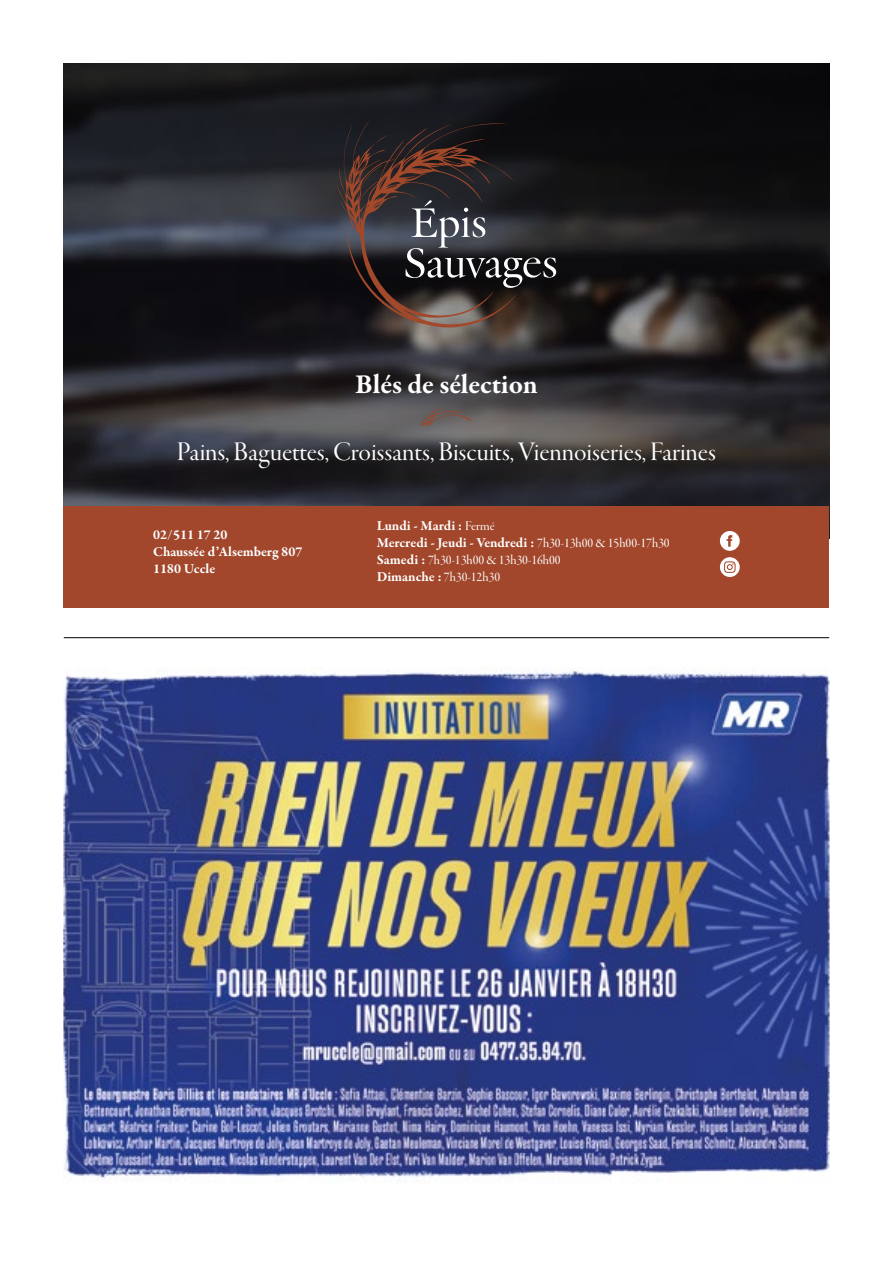
<style>
.page{position:relative;width:893px;height:1263px;background:#fff}
.page>*{position:absolute;margin:0;border:0;box-sizing:border-box;transform-origin:0 0}
.t1{font:27.75px "Garamond Premr Pro Disp";color:#fff}
.t2{font:700 27.75px "Garamond Premr Pro";color:#fff}
.t3{font:700 13.95px/16.8px "Garamond Premr Pro";color:#fff}
.t4{font:13.95px/16.8px "Garamond Premr Pro Disp";color:#fff}
.s1{font-family:"Garamond Premr Pro Disp";font-weight:400}
.s2{font-family:"Garamond Premr Pro";font-weight:700}
</style>
<div class="page">
<hr style="left:0;top:0;width:1px;height:1263px;background:#004840">
<img style="left:64px;top:64px;width:765px;height:442px">
<svg style="left:337px;top:121px;width:219px;height:211px;background:#372f2f"></svg>
<div style="left:64px;top:506px;width:765px;height:102px;background:#a2472c"></div>
<svg style="left:422px;top:407px;width:50px;height:19px"></svg>
<svg style="left:720px;top:557px;width:20px;height:20px"></svg>
<svg style="left:720px;top:531px;width:20px;height:20px"></svg>
<svg style="left:64px;top:64px;width:6px;height:7px"></svg>
<img style="left:64px;top:669px;width:765px;height:514px">
<hr style="left:64px;top:637px;width:765px;height:1px;background:#000">
<h1 class="t2" style="left:355px;top:367px;width:184px">Blés de sélection</h1>
<h1 class="t1" style="left:177px;top:436px;width:540px">Pains, Baguettes, Croissants, Biscuits, Viennoiseries, Farines</h1>
<p class="t3" style="left:153px;top:527px;width:151px">02/511 17 20<br>Chaussée d’Alsemberg 807<br>1180 Uccle</p>
<p class="t3" style="left:377px;top:518px;width:294px">Lundi - Mardi : <span class="s1">Fermé<br></span>Mercredi - Jeudi - Vendredi : <span class="s1">7h30-13h00 &amp; 15h00-17h30</span></p>
<p class="t4" style="left:377px;top:552px;width:185px"><span class="s2">Samedi :</span> 7h30-13h00 &amp; 13h30-16h00<br><span class="s2">Dimanche :</span> 7h30-12h30</p>
</div>
